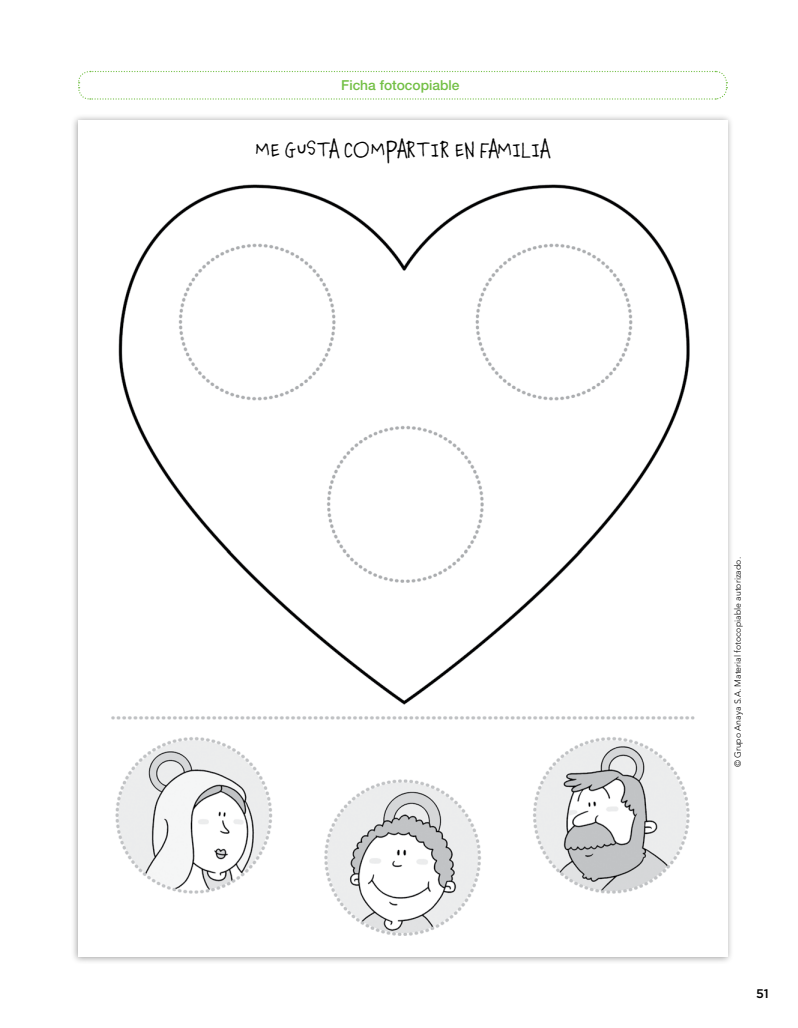
<style>
.page{position:relative;width:798px;height:1028px;background:#fff}
.page>*{position:absolute;margin:0;border:0;box-sizing:border-box;transform-origin:0 0}
.Texto_fotocopiable{font:25px "Chauncy Deluxxe";color:#000}
.nuclTitul3{font:500 13.75px "Helvetica Neue LT Std";color:#72bf44}
.t1{font:500 12.5px "Gotham";color:#000}
.t2{font:300 8.75px "Avenir LT Std";color:#000}
</style>
<div class="page">
<svg style="left:78px;top:70px;width:649px;height:30px"></svg>
<div style="left:71px;top:113px;width:662px;height:851px;background:#000;opacity:.38"></div>
<img style="left:78px;top:120px;width:648px;height:837px">
<p class="nuclTitul3" style="left:341px;top:77px;width:120px">Ficha fotocopiable</p>
<p class="Texto_fotocopiable" style="left:255px;top:131px;width:297px">ME GUSTA COMPARTIR EN FAMILIA</p>
<p class="t2" style="left:732px;top:767px;width:212px;rotate:-90deg">© Grupo Anaya S.A. Material fotocopiable autorizado.</p>
<p class="t1" style="left:755px;top:985px;width:14px">51</p>
</div>
